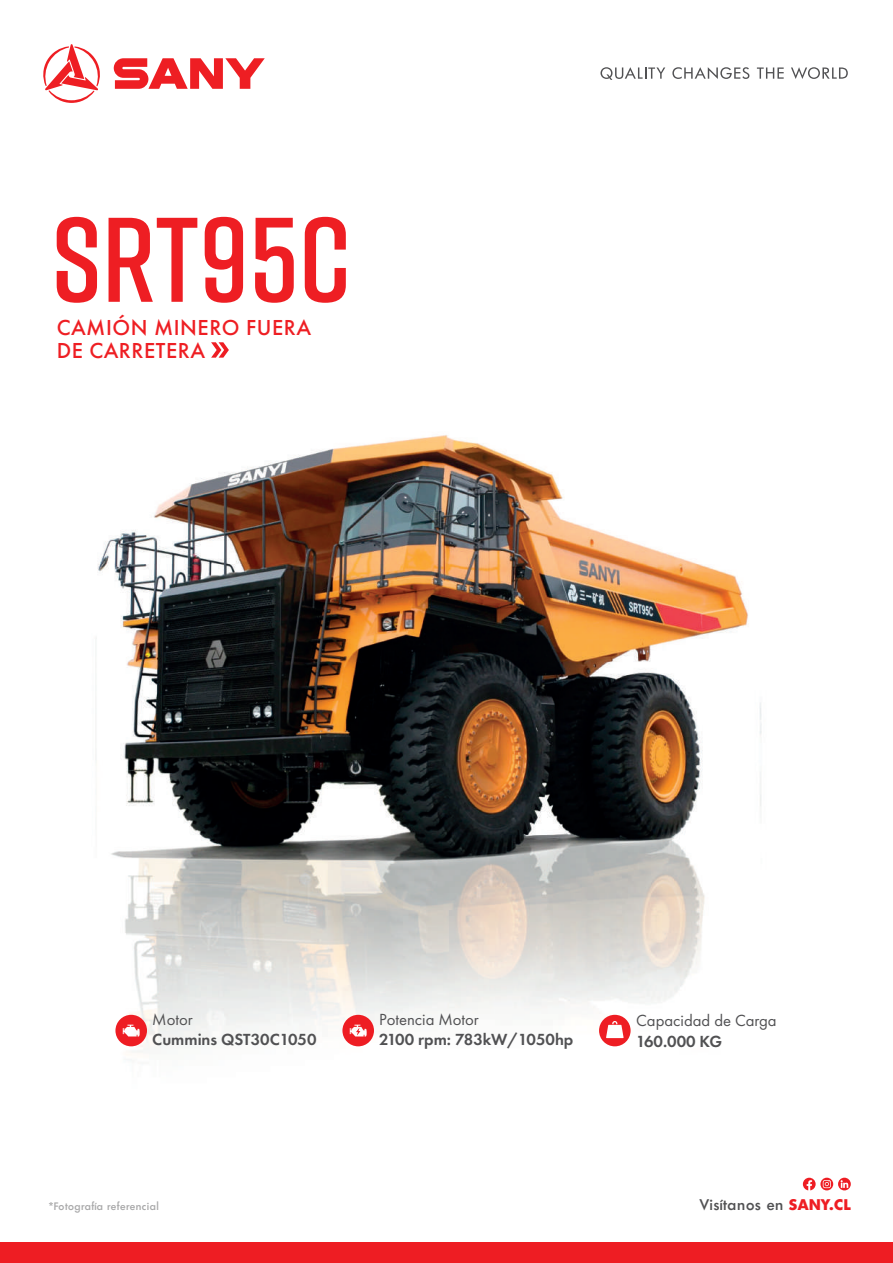
<style>
.page{position:relative;width:893px;height:1263px;background:#fff}
.page>*{position:absolute;margin:0;border:0;box-sizing:border-box;transform-origin:0 0}
.t1{font:600 120px "Rift";color:#ee1e23}
.t2{font:500 22.5px/22.5px "Futura PT";letter-spacing:.025em;color:#ee1e23}
.t3{font:600 16.65px "Futura PT";color:#515153}
.t4{font:16.65px "Futura PT";color:#515153}
.t5{font:500 15px "Futura TS";letter-spacing:.05em;color:#515153}
.t6{font:500 10.5px "Futura TS";letter-spacing:.05em;color:#515153}
.s1{font-weight:800;color:#ee1d23}
</style>
<div class="page">
<img style="left:95px;top:435px;width:752px;height:756px">
<svg style="left:600px;top:67px;width:65px;height:13px"></svg>
<svg style="left:672px;top:67px;width:77px;height:12px"></svg>
<svg style="left:757px;top:67px;width:27px;height:12px"></svg>
<svg style="left:791px;top:67px;width:57px;height:12px"></svg>
<svg style="left:43px;top:44px;width:57px;height:59px"></svg>
<svg style="left:114px;top:58px;width:151px;height:31px"></svg>
<svg style="left:115px;top:1015px;width:32px;height:31px"></svg>
<svg style="left:342px;top:1015px;width:32px;height:31px"></svg>
<svg style="left:803px;top:1178px;width:48px;height:12px"></svg>
<div style="left:0;top:1242px;width:893px;height:21px;background:#ee1d23"></div>
<svg style="left:599px;top:1015px;width:32px;height:31px"></svg>
<svg style="left:211px;top:342px;width:18px;height:16px"></svg>
<h1 class="t1" style="left:52px;top:174px;width:301px">SRT95C</h1>
<h2 class="t2" style="left:57px;top:316px;width:256px">CAMIÓN MINERO FUERA<br>DE CARRETERA</h2>
<p class="t4" style="left:152px;top:1009px;width:42px">Motor</p>
<p class="t3" style="left:152px;top:1029px;width:166px">Cummins QST30 C1050</p>
<p class="t4" style="left:379px;top:1009px;width:101px">Potencia Motor</p>
<p class="t3" style="left:379px;top:1029px;width:196px">2100 rpm: 783kW/1050hp</p>
<p class="t4" style="left:636px;top:1011px;width:142px">Capacidad de Carga</p>
<p class="t3" style="left:636px;top:1031px;width:88px">160.000 KG</p>
<p class="t6" style="left:49px;top:1199px;width:112px">*Fotografía referencial</p>
<p class="t5" style="left:700px;top:1194px;width:152px">Visítanos en <span class="s1">SANY.CL</span></p>
</div>
